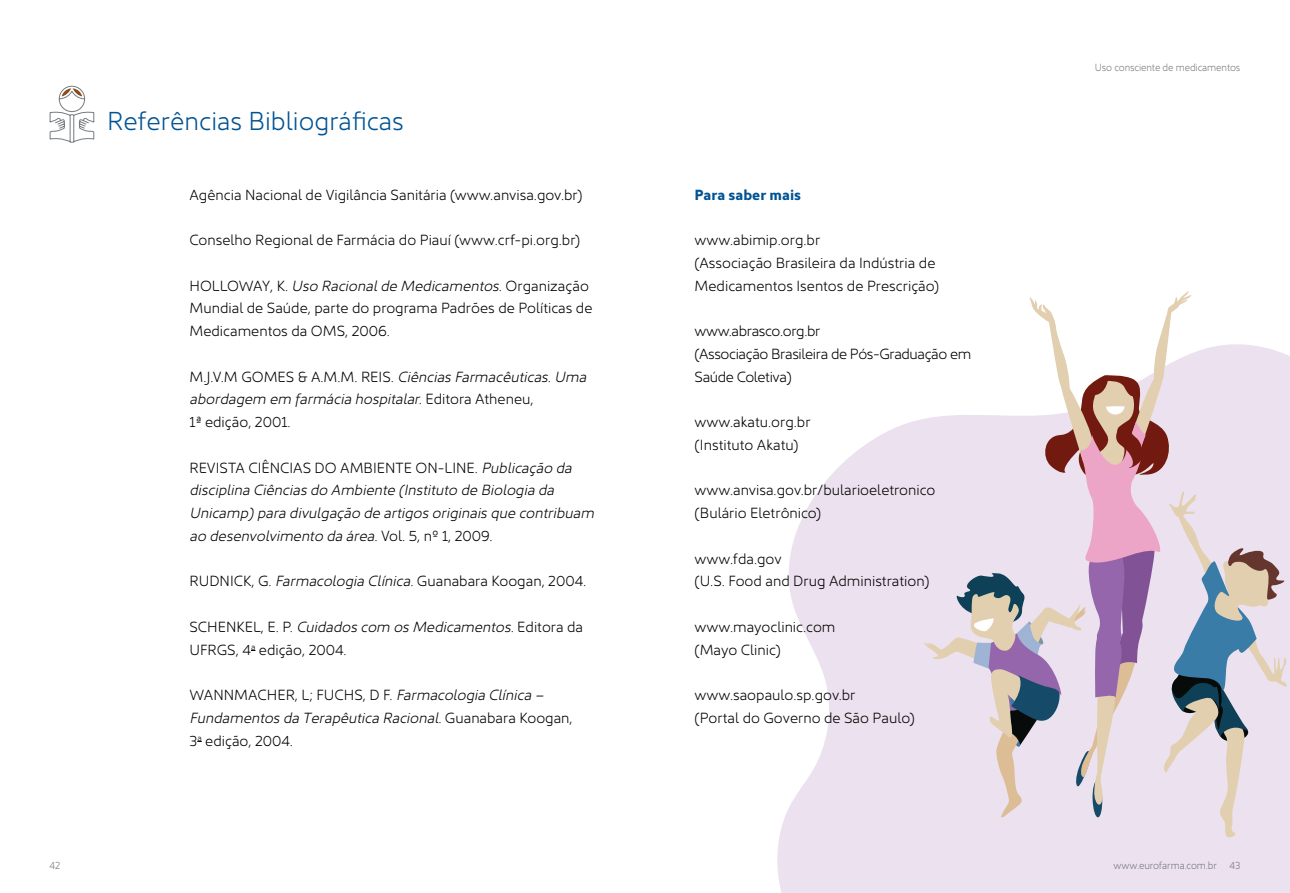
<style>
.page{position:relative;width:1290px;height:893px;background:#fff}
.page>*{position:absolute;margin:0;border:0;box-sizing:border-box;transform-origin:0 0}
.t1{font:300 26.25px "Kyrial Sans Pro";color:#015394}
.t2{font:300 14.88px/22.8px "Kyrial Sans Pro";color:#000001}
.t3{font:italic 300 14.88px/22.8px "Kyrial Sans Pro";color:#000001}
.t4{font:300 14.88px/22.8px "Kyrial Sans Pro";letter-spacing:-.025em;color:#000001}
.t5{font:700 14.88px "Kyrial Sans Pro";color:#015394}
.t6{font:300 10.5px "Kyrial Sans Pro";letter-spacing:-.01em;color:#767b7f;scale:.95 1}
.s1{font-style:italic}
.s2{font-style:normal}
</style>
<div class="page">
<svg style="left:777px;top:356px;width:513px;height:537px;fill:#ece1ee"></svg>
<svg style="left:49px;top:85px;width:46px;height:58px"></svg>
<svg style="left:924px;top:291px;width:365px;height:547px"></svg>
<p class="t6" style="left:50px;top:857px;width:13px">42</p>
<h1 class="t1" style="left:107px;top:101px;width:298px">Referências Bibliográficas</h1>
<p class="t2" style="left:189px;top:182px;width:394px">Agência Nacional de Vigilância Sanitária (www.anvisa.gov.br)</p>
<p class="t2" style="left:189px;top:227px;width:392px">Conselho Regional de Farmácia do Piauí (www.crf-pi.org.br)</p>
<p class="t2" style="left:189px;top:273px;width:404px">HOLLOWAY, K. <span class="s1">Uso Racional de Medicamentos</span>. Organização<br>Mundial de Saúde, parte do programa Padrões de Políticas de<br>Medicamentos da OMS, 2006.</p>
<p class="t3" style="left:189px;top:364px;width:398px"><span class="s2">M.J.V.M GOMES &amp; A.M.M. REIS.</span> Ciências Farmacêuticas. Uma abordagem em farmácia hospitalar. <span class="s2">Editora Atheneu,<br>1ª edição, 2001.</span></p>
<p class="t3" style="left:189px;top:455px;width:406px"><span class="s2">REVISTA CIÊNCIAS DO AMBIENTE ON-LINE.</span> Publicação da disciplina Ciências do Ambiente (Instituto de Biologia da Unicamp) para divulgação de artigos originais que contribuam ao desenvolvimento da área. <span class="s2">Vol. 5, nº 1, 2009.</span></p>
<p class="t2" style="left:189px;top:568px;width:398px">RUDNICK, G. <span class="s1">Farmacologia Clínica</span>. Guanabara Koogan, 2004.</p>
<p class="t2" style="left:189px;top:614px;width:395px">SCHENKEL, E. P. <span class="s1">Cuidados com os Medicamentos.</span> Editora da<br>UFRGS, 4<sup>a</sup> edição, 2004.</p>
<p class="t3" style="left:189px;top:682px;width:385px"><span class="s2">WANNMACHER, L; FUCHS, D F.</span> Farmacologia Clínica –<br>Fundamentos da Terapêutica Racional. <span class="s2">Guanabara Koogan,<br>3</span><sup>a</sup> <span class="s2">edição, 2004.</span></p>
<p class="t5" style="left:694px;top:184px;width:108px">Para saber mais</p>
<p class="t2" style="left:694px;top:227px;width:246px">www.abimip.org.br<br>(Associação Brasileira da Indústria de<br>Medicamentos Isentos de Prescrição)</p>
<p class="t4" style="left:694px;top:318px;width:278px">www.abrasco.org.br<br>(Associação Brasileira de Pós-Graduação em<br>Saúde Coletiva)</p>
<p class="t2" style="left:694px;top:409px;width:118px">www.akatu.org.br (Instituto Akatu)</p>
<p class="t2" style="left:694px;top:477px;width:242px">www.anvisa.gov.br/bularioeletronico (Bulário Eletrônico)</p>
<p class="t2" style="left:694px;top:546px;width:236px">www.fda.gov<br>(U.S. Food and Drug Administration)</p>
<p class="t2" style="left:694px;top:614px;width:142px">www.mayoclinic.com (Mayo Clinic)</p>
<p class="t2" style="left:694px;top:682px;width:222px">www.saopaulo.sp.gov.br<br>(Portal do Governo de São Paulo)</p>
<p class="t6" style="left:1095px;top:59px;width:155px">Uso consciente de medicamentos</p>
<p class="t6" style="left:1113px;top:857px;width:135px">www.eurofarma.com.br 43</p>
</div>
